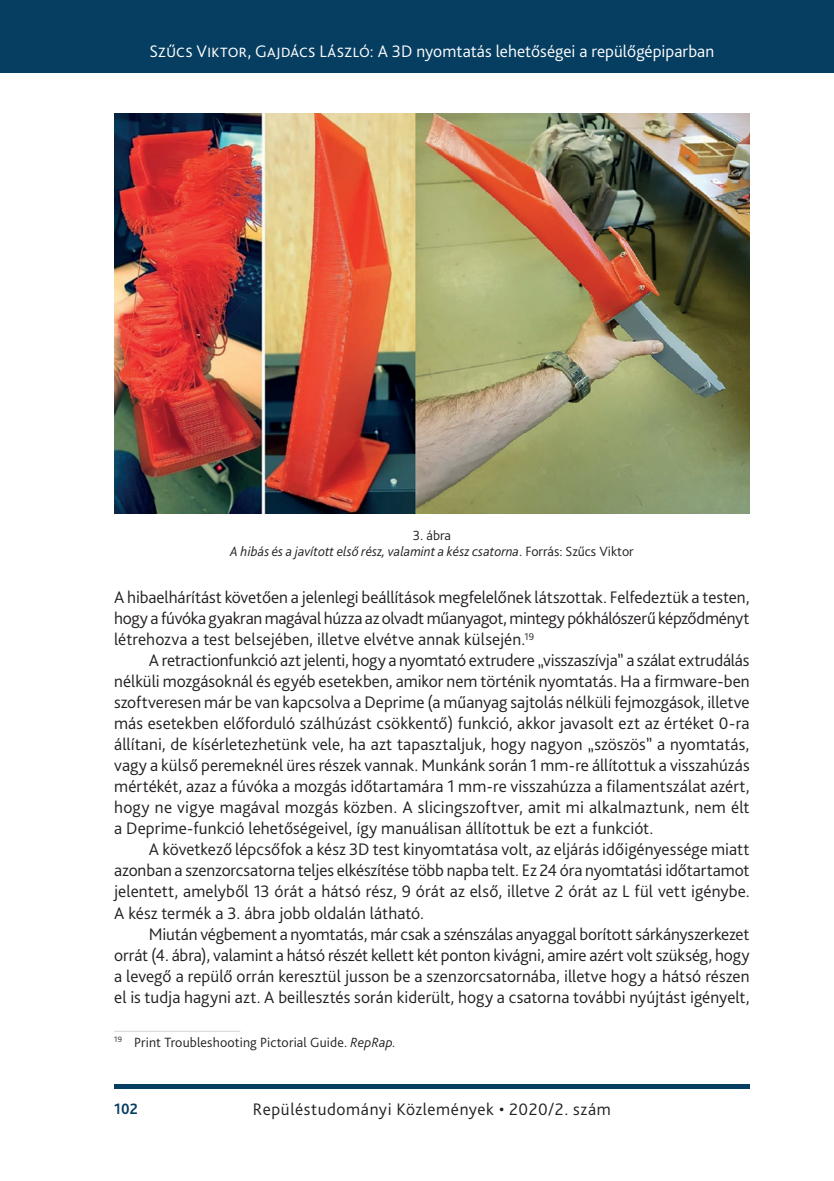
<style>
.page{position:relative;width:834px;height:1181px;background:#fff}
.page>*{position:absolute;margin:0;border:0;box-sizing:border-box;transform-origin:0 0}
._1__Body{font:300 17.5px/21px "Bliss Pro";color:#231f20;text-align:justify}
._2__Body_1st_paragra{font:300 17.5px/21px "Bliss Pro";letter-spacing:-.01em;color:#231f20;text-align:justify}
.t1{font:300 17.5px "Bliss Pro";letter-spacing:.005em;color:#fff}
._1__Body-2{font:300 17.5px "Bliss Pro";letter-spacing:.03em;color:#231f20}
.t2{font:700 15.75px "Bliss Pro";color:#063e62;scale:.95 1}
.Ábra__képalárás{font:italic 300 14px "Bliss Pro";color:#231f20}
.Footnote_text{font:300 14px "Bliss Pro";letter-spacing:.005em;color:#231f20}
.Ábra_címe{font:300 14px "Bliss Pro";color:#231f20}
.s1{font-style:normal}
.s2{font-style:italic}
</style>
<div class="page">
<div style="left:0;top:0;width:833px;height:73px;background:#063e62"></div>
<hr style="left:833px;top:0;width:1px;height:73px;background:#063e62">
<div style="left:114px;top:1084px;width:635px;height:5px;background:#063e62"></div>
<img style="left:114px;top:113px;width:635px;height:400px">
<hr style="left:114px;top:1031px;width:126px;height:1px;background:#d1d2d4">
<p class="t1" style="left:149px;top:41px;width:566px">Szűcs Viktor, Gajdács László: A 3D nyomtatás lehetőségei a repülőgépiparban</p>
<p class="Ábra_címe" style="left:413px;top:527px;width:39px">3. ábra</p>
<p class="Ábra__képalárás" style="left:230px;top:543px;width:405px">A hibás és a javított első rész, valamint a kész csatorna<span class="s1">. Forrás: Szűcs Viktor</span></p>
<p class="_2__Body_1st_paragra" style="left:114px;top:586px;width:636px">A hibaelhárítást követően a jelenlegi beállítások megfelelőnek látszottak. Felfedeztük a testen, hogy a fúvóka gyakran magával húzza az olvadt műanyagot, mintegy pókhálószerű képződményt létrehozva a test belsejében, illetve elvétve annak külsején.<sup>19</sup></p>
<p class="_1__Body" style="left:114px;top:649px;width:637px;text-indent:35px">A retractionfunkció azt jelenti, hogy a nyomtató extrudere „visszaszívja” a szálat extrudálás nélküli mozgásoknál és egyéb esetekben, amikor nem történik nyomtatás. Ha a firmware-ben szoftveresen már be van kapcsolva a Deprime (a műanyag sajtolás nélküli fejmozgások, illetve más esetekben előforduló szálhúzást csökkentő) funkció, akkor javasolt ezt az értéket 0-ra állítani, de kísérletezhetünk vele, ha azt tapasztaljuk, hogy nagyon „szöszös” a nyomtatás, vagy a külső peremeknél üres részek vannak. Munkánk során 1 mm-re állítottuk a visszahúzás mértékét, azaz a fúvóka a mozgás időtartamára 1 mm-re visszahúzza a filamentszálat azért, hogy ne vigye magával mozgás közben. A slicingszoftver, amit mi alkalmaztunk, nem élt a Deprime-funkció lehetőségeivel, így manuálisan állítottuk be ezt a funkciót.</p>
<p class="_1__Body" style="left:114px;top:838px;width:637px;text-indent:35px">A következő lépcsőfok a kész 3D test kinyomtatása volt, az eljárás időigényessége miatt azonban a szenzorcsatorna teljes elkészítése több napba telt. Ez 24 óra nyomtatási időtartamot jelentett, amelyből 13 órát a hátsó rész, 9 órát az első, illetve 2 órát az L fül vett igénybe.<br>A kész termék a -3. ábra jobb oldalán látható.</p>
<p class="_1__Body" style="left:114px;top:922px;width:636px;text-indent:35px">Miután végbement a nyomtatás, már csak a szénszálas anyaggal borított sárkányszerkezet orrát (4. ábra), valamint a hátsó részét kellett két ponton kivágni, amire azért volt szükség, hogy a levegő a repülő orrán keresztül jusson be a szenzorcsatornába, illetve hogy a hátsó részen el is tudja hagyni azt. A beillesztés során kiderült, hogy a csatorna további nyújtást igényelt,</p>
<p class="Footnote_text" style="left:114px;top:1033px;width:283px"><sup>19</sup> Print Troubleshooting Pictorial Guide. <span class="s2">RepRap.</span></p>
<p class="t2" style="left:114px;top:1099px;width:26px">102</p>
<p class="_1__Body-2" style="left:253px;top:1098px;width:359px">Repüléstudományi Közlemények • 2020/2. szám</p>
</div>
